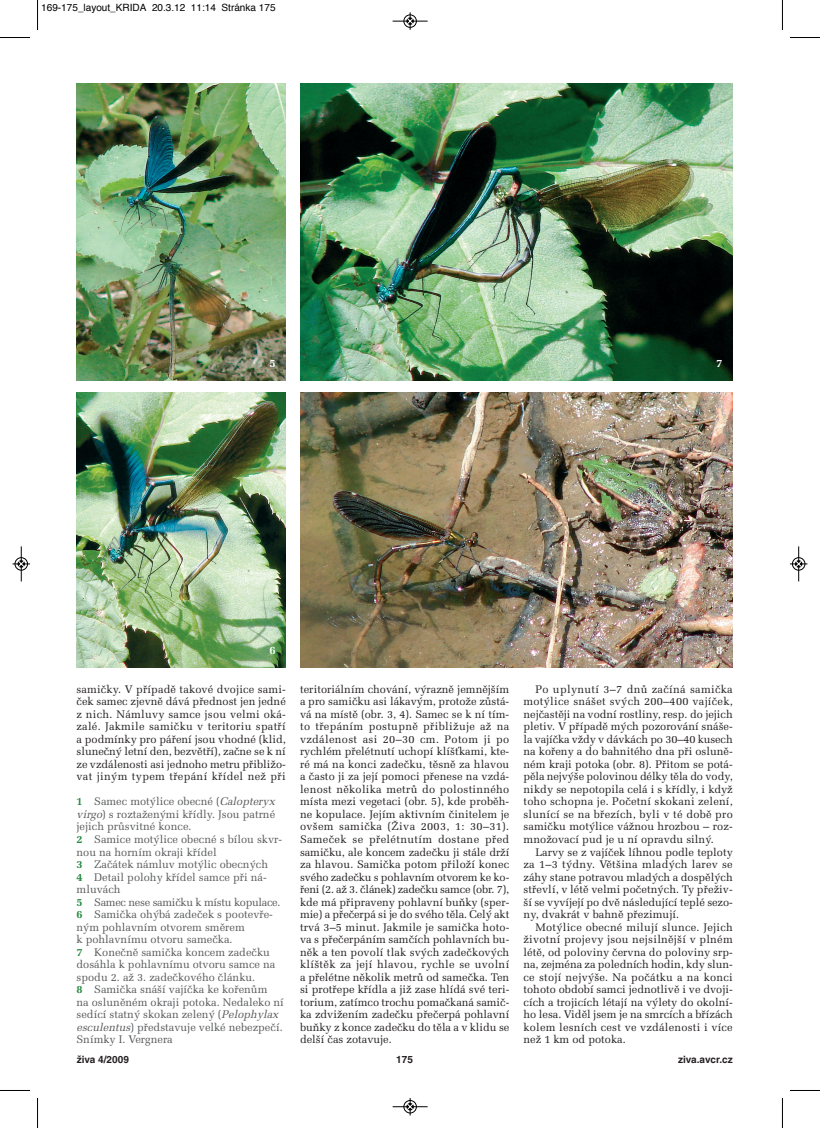
<style>
.page{position:relative;width:820px;height:1128px;background:#fff}
.page>*{position:absolute;margin:0;border:0;box-sizing:border-box;transform-origin:0 0}
.t1{font:700 11.25px "Melior CE";color:#fff}
.t2{font:11px/12.5px "Melior CE";letter-spacing:.005em;color:#231f20;text-align:justify}
.t3{font:11px/12.5px "Melior CE";color:#57585a}
.t4{font:10px "Helvetica";color:#000}
.t5{font:700 10px "Helvetica CE";color:#231f20}
.s1{font-weight:700;color:#238a41}
.s2{font-style:italic}
</style>
<div class="page">
<img style="left:76px;top:393px;width:210px;height:275px">
<img style="left:300px;top:393px;width:432px;height:274px">
<img style="left:76px;top:84px;width:210px;height:296px">
<img style="left:300px;top:84px;width:432px;height:296px">
<hr style="left:37px;top:0;width:1px;height:30px;background:#000">
<hr style="left:0;top:37px;width:30px;height:1px;background:#000">
<hr style="left:781px;top:0;width:1px;height:30px;background:#000">
<hr style="left:789px;top:37px;width:30px;height:1px;background:#000">
<hr style="left:37px;top:1097px;width:1px;height:30px;background:#000">
<hr style="left:0;top:1090px;width:30px;height:1px;background:#000">
<hr style="left:781px;top:1097px;width:1px;height:30px;background:#000">
<hr style="left:789px;top:1090px;width:30px;height:1px;background:#000">
<div style="left:403px;top:14px;width:13px;height:14px;border:1px solid #fff;border-radius:50%"></div>
<hr style="left:392px;top:21px;width:35px;height:1px;background:#000">
<div style="left:403px;top:15px;width:13px;height:13px;border:1px solid #000;border-radius:50%"></div>
<svg style="left:407px;top:12px;width:6px;height:18px"></svg>
<div style="left:403px;top:1099px;width:13px;height:14px;border:1px solid #fff;border-radius:50%"></div>
<hr style="left:392px;top:1106px;width:35px;height:1px;background:#000">
<div style="left:403px;top:1100px;width:13px;height:13px;border:1px solid #000;border-radius:50%"></div>
<svg style="left:407px;top:1098px;width:6px;height:17px"></svg>
<hr style="left:21px;top:546px;width:1px;height:35px;background:#000">
<div style="left:15px;top:557px;width:13px;height:13px;border:1px solid #000;border-radius:50%"></div>
<svg style="left:12px;top:560px;width:18px;height:7px"></svg>
<hr style="left:798px;top:546px;width:1px;height:35px;background:#000">
<div style="left:791px;top:557px;width:13px;height:13px;border:1px solid #000;border-radius:50%"></div>
<svg style="left:790px;top:560px;width:17px;height:7px"></svg>
<p class="t4" style="left:41px;top:4px;width:236px">169-175_layout_KRIDA 20.3.12 11:14 Stránka 175</p>
<p class="t1" style="left:269px;top:359px;width:8px">5</p>
<p class="t1" style="left:716px;top:359px;width:8px">7</p>
<p class="t1" style="left:269px;top:646px;width:8px">6</p>
<p class="t1" style="left:716px;top:646px;width:8px">8</p>
<p class="t2" style="left:76px;top:684px;width:211px">samičky. V případě takové dvojice sami&shy;ček samec zjevně dává přednost jen jedné z nich. Námluvy samce jsou velmi oká&shy;zalé. Jakmile samičku v teritoriu spatří a podmínky pro páření jsou vhodné (klid, slunečný letní den, bezvětří), začne se k ní ze vzdálenosti asi jednoho metru přibližo&shy;vat jiným typem třepání křídel než při</p>
<p class="t2" style="left:300px;top:684px;width:211px">teritoriálním chování, výrazně jemnějším a pro samičku asi lákavým, protože zůstá&shy;vá na místě (obr. 3, 4). Samec se k ní tím&shy;to třepáním postupně přibližuje až na vzdálenost asi 20–30 cm. Potom ji po rychlém přelétnutí uchopí klíšťkami, kte&shy;ré má na konci zadečku, těsně za hlavou a často ji za její pomoci přenese na vzdá&shy;lenost několika metrů do polostinného místa mezi vegetaci (obr. 5), kde proběh&shy;ne kopulace. Jejím aktivním činitelem je ovšem samička (Živa 2003, 1: 30–31).<br>Sameček se přelétnutím dostane před samičku, ale koncem zadečku ji stále drží za hlavou. Samička potom přiloží konec svého zadečku s pohlavním otvorem ke ko&shy;řeni (2. až 3. článek) zadečku samce (obr. 7), kde má připraveny pohlavní buňky (sper&shy;mie) a přečerpá si je do svého těla. Celý akt trvá 3–5 minut. Jakmile je samička hoto&shy;va s přečerpáním samčích pohlavních bu&shy;něk a ten povolí tlak svých zadečkových klíštěk za její hlavou, rychle se uvolní a přelétne několik metrů od samečka. Ten si protřepe křídla a již zase hlídá své teri&shy;torium, zatímco trochu pomačkaná samič&shy;ka zdvižením zadečku přečerpá pohlavní buňky z konce zadečku do těla a v klidu se delší čas zotavuje.</p>
<p class="t2" style="left:523px;top:684px;width:211px;text-indent:12px">Po uplynutí 3–7 dnů začíná samička motýlice snášet svých 200–400 vajíček, nejčastěji na vodní rostliny, resp. do jejich pletiv. V případě mých pozorování snáše&shy;la vajíčka vždy v dávkách po 30–40 kusech na kořeny a do bahnitého dna při osluně&shy;ném kraji potoka (obr. 8). Přitom se potá&shy;pěla nejvýše polovinou délky těla do vody, nikdy se nepotopila celá i s křídly, i když toho schopna je. Početní skokani zelení, slunící se na březích, byli v té době pro samičku motýlice vážnou hrozbou – roz&shy;množovací pud je u ní opravdu silný.</p>
<p class="t3" style="left:76px;top:796px;width:209px"><span class="s1">1</span> Samec motýlice obecné (<span class="s2">Calopteryx virgo</span>) s roztaženými křídly. Jsou patrné jejich průsvitné konce.<br><span class="s1">2</span> Samice motýlice obecné s bílou skvr&shy;nou na horním okraji křídel<br><span class="s1">3</span> Začátek námluv motýlic obecných<br><span class="s1">4</span> Detail polohy křídel samce při ná&shy;mluvách<br><span class="s1">5</span> Samec nese samičku k místu kopulace.<br><span class="s1">6</span> Samička ohýbá zadeček s pootevře&shy;ným pohlavním otvorem směrem<br>k pohlavnímu otvoru samečka.<br><span class="s1">7</span> Konečně samička koncem zadečku dosáhla k pohlavnímu otvoru samce na spodu 2. až 3. zadečkového článku.<br><span class="s1">8</span> Samička snáší vajíčka ke kořenům<br>na osluněném okraji potoka. Nedaleko ní sedící statný skokan zelený (<span class="s2">Pelophylax esculentus</span>) představuje velké nebezpečí.<br>Snímky I. Vergnera</p>
<p class="t2" style="left:523px;top:846px;width:211px;text-indent:12px">Larvy se z vajíček líhnou podle teploty za 1–3 týdny. Většina mladých larev se záhy stane potravou mladých a dospělých střevlí, v létě velmi početných. Ty přeživ&shy;ší se vyvíjejí po dvě následující teplé sezo&shy;ny, dvakrát v bahně přezimují.</p>
<p class="t2" style="left:523px;top:921px;width:211px;text-indent:12px">Motýlice obecné milují slunce. Jejich životní projevy jsou nejsilnější v plném létě, od poloviny června do poloviny srp&shy;na, zejména za poledních hodin, kdy slun&shy;ce stojí nejvýše. Na počátku a na konci tohoto období samci jednotlivě i ve dvoji&shy;cích a trojicích létají na výlety do okolní&shy;ho lesa. Viděl jsem je na smrcích a břízách kolem lesních cest ve vzdálenosti i více než 1 km od potoka.</p>
<p class="t5" style="left:77px;top:1055px;width:54px">živa 4/2009</p>
<p class="t5" style="left:396px;top:1055px;width:18px">175</p>
<p class="t5" style="left:677px;top:1055px;width:56px">ziva.avcr.cz</p>
</div>
